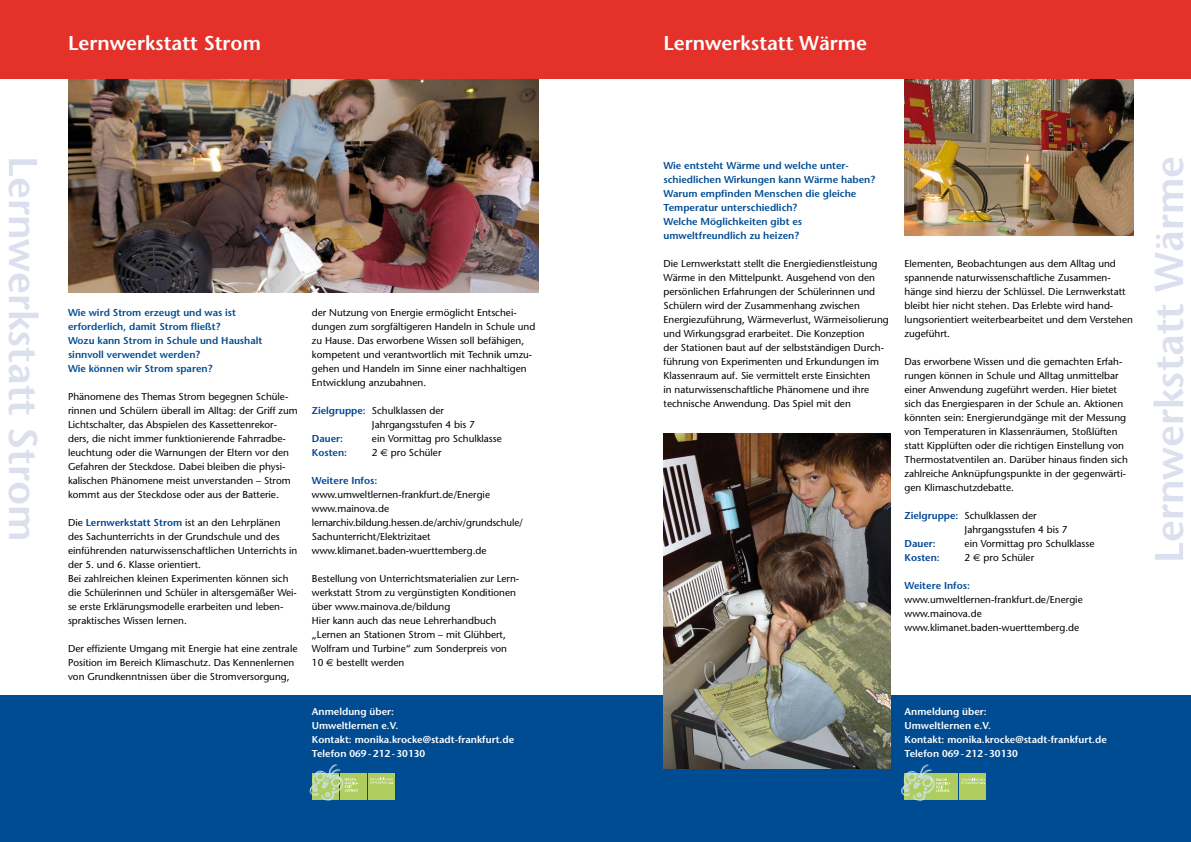
<style>
.page{position:relative;width:1191px;height:842px;background:#fff}
.page>*{position:absolute;margin:0;border:0;box-sizing:border-box;transform-origin:0 0}
.t1{font:600 40px "Stone Sans";color:#dcdfee}
.t2{font:600 20px "Stone Sans";color:#fff}
.t3{font:10px/14px "Stone Sans";color:#000}
.t4{font:600 10px/14px "Stone Sans";color:#004c93}
.t5{font:600 10px/14px "Stone Sans";color:#fff}
.t6{font:600 10px "Stone Sans";color:#004494}
.s1{font-weight:600;color:#004494}
.s2{font-family:"Euro Sans"}
</style>
<div class="page">
<div style="left:0;top:0;width:1191px;height:79px;background:#e4312a"></div>
<div style="left:0;top:694px;width:1191px;height:148px;background:#004c93"></div>
<img style="left:663px;top:434px;width:227px;height:334px">
<img style="left:68px;top:79px;width:471px;height:213px">
<img style="left:904px;top:79px;width:229px;height:156px">
<div style="left:340px;top:773px;width:27px;height:26px;background:#afcc5e"></div>
<div style="left:368px;top:773px;width:27px;height:26px;background:#afcc5e"></div>
<img style="left:309px;top:764px;width:38px;height:37px">
<svg style="left:345px;top:778px;width:13px;height:14px"></svg>
<svg style="left:370px;top:778px;width:23px;height:6px"></svg>
<img style="left:312px;top:773px;width:27px;height:26px">
<div style="left:931px;top:773px;width:27px;height:27px;background:#afcc5e"></div>
<div style="left:959px;top:773px;width:27px;height:27px;background:#afcc5e"></div>
<img style="left:901px;top:764px;width:34px;height:38px">
<svg style="left:936px;top:778px;width:13px;height:14px"></svg>
<svg style="left:961px;top:778px;width:24px;height:6px"></svg>
<img style="left:903px;top:773px;width:27px;height:27px">
<h2 class="t2" style="left:68px;top:31px;width:194px">Lernwerkstatt Strom</h2>
<h2 class="t2" style="left:663px;top:31px;width:205px">Lernwerkstatt Wärme</h2>
<h1 class="t1" style="left:48px;top:156px;width:387px;rotate:90deg">Lernwerkstatt Strom</h1>
<p class="t4" style="left:68px;top:305px;width:196px">Wie wird Strom erzeugt und was ist erforderlich, damit Strom fließt?<br>Wozu kann Strom in Schule und Haushalt sinnvoll verwendet werden?<br>Wie können wir Strom sparen?</p>
<p class="t3" style="left:68px;top:389px;width:231px">Phänomene des Themas Strom begegnen Schüle&shy;rinnen und Schülern überall im Alltag: der Griff zum Lichtschalter, das Abspielen des Kassettenrekor&shy;ders, die nicht immer funktionierende Fahrradbe&shy;leuchtung oder die Warnungen der Eltern vor den Gefahren der Steckdose. Dabei bleiben die physi&shy;kalischen Phänomene meist unverstanden – Strom kommt aus der Steckdose oder aus der Batterie.</p>
<p class="t3" style="left:68px;top:515px;width:231px">Die <span class="s1">Lernwerkstatt Strom</span> ist an den Lehrplänen des Sachunterrichts in der Grundschule und des einführenden naturwissenschaftlichen Unterrichts in der 5. und 6. Klasse orientiert.<br>Bei zahlreichen kleinen Experimenten können sich die Schülerinnen und Schüler in altersgemäßer Wei&shy;se erste Erklärungsmodelle erarbeiten und leben&shy;spraktisches Wissen lernen.</p>
<p class="t3" style="left:68px;top:641px;width:231px">Der effiziente Umgang mit Energie hat eine zentrale<br>Position im Bereich Klimaschutz. Das Kennenlernen von Grundkenntnissen über die Stromversorgung,</p>
<p class="t3" style="left:312px;top:305px;width:225px">der Nutzung von Energie ermöglicht Entschei&shy;dungen zum sorgfältigeren Handeln in Schule und zu Hause. Das erworbene Wissen soll befähigen, kompetent und verantwortlich mit Technik umzu&shy;gehen und Handeln im Sinne einer nachhaltigen Entwicklung anzubahnen.</p>
<p class="t3" style="left:372px;top:403px;width:104px;text-indent:-60px"><span class="s1">Zielgruppe:</span> Schulklassen der<br>Jahrgangsstufen 4 bis 7</p>
<p class="t6" style="left:312px;top:432px;width:33px">Dauer:</p>
<p class="t3" style="left:372px;top:431px;width:131px">ein Vormittag pro Schulklasse</p>
<p class="t6" style="left:312px;top:446px;width:37px">Kosten:</p>
<p class="t3" style="left:372px;top:445px;width:71px">2 <span class="s2">E</span> pro Schüler</p>
<p class="t6" style="left:312px;top:474px;width:67px">Weitere Infos:</p>
<p class="t3" style="left:312px;top:487px;width:213px">www.umweltlernen-frankfurt.de/Energie www.mainova.de lernarchiv.bildung.hessen.de/archiv/grundschule/ Sachunterricht/Elektrizitaet www.klimanet.baden-wuerttemberg.de</p>
<p class="t3" style="left:312px;top:571px;width:209px">Bestellung von Unterrichtsmaterialien zur Lern&shy;werkstatt Strom zu vergünstigten Konditionen über www.mainova.de/bildung<br>Hier kann auch das neue Lehrerhandbuch „Lernen an Stationen Strom – mit Glühbert, Wolfram und Turbine“ zum Sonderpreis von 10 <span class="s2">E</span> bestellt werden</p>
<p class="t4" style="left:663px;top:158px;width:213px">Wie entsteht Wärme und welche unter&shy;schiedlichen Wirkungen kann Wärme haben?<br>Warum empfinden Menschen die gleiche Temperatur unterschiedlich?<br>Welche Möglichkeiten gibt es umweltfreundlich zu heizen?</p>
<p class="t3" style="left:663px;top:256px;width:227px">Die Lernwerkstatt stellt die Energiedienstleistung Wärme in den Mittelpunkt. Ausgehend von den persönlichen Erfahrungen der Schülerinnen und Schülern wird der Zusammenhang zwischen Energiezuführung, Wärmeverlust, Wärmeisolierung und Wirkungsgrad erarbeitet. Die Konzeption<br>der Stationen baut auf der selbstständigen Durch&shy;führung von Experimenten und Erkundungen im Klassenraum auf. Sie vermittelt erste Einsichten<br>in naturwissenschaftliche Phänomene und ihre technische Anwendung. Das Spiel mit den</p>
<p class="t3" style="left:904px;top:256px;width:230px">Elementen, Beobachtungen aus dem Alltag und spannende naturwissenschaftliche Zusammen&shy;hänge sind hierzu der Schlüssel. Die Lernwerkstatt bleibt hier nicht stehen. Das Erlebte wird hand&shy;lungsorientiert weiterbearbeitet und dem Verstehen zugeführt.</p>
<p class="t3" style="left:904px;top:354px;width:225px">Das erworbene Wissen und die gemachten Erfah&shy;rungen können in Schule und Alltag unmittelbar einer Anwendung zugeführt werden. Hier bietet sich das Energiesparen in der Schule an. Aktionen könnten sein: Energierundgänge mit der Messung von Temperaturen in Klassenräumen, Stoßlüften statt Kipplüften oder die richtigen Einstellung von Thermostatventilen an. Darüber hinaus finden sich zahlreiche Anknüpfungspunkte in der gegenwärti&shy;gen Klimaschutzdebatte.</p>
<p class="t3" style="left:964px;top:508px;width:104px;text-indent:-60px"><span class="s1">Zielgruppe:</span> Schulklassen der<br>Jahrgangsstufen 4 bis 7</p>
<p class="t6" style="left:904px;top:537px;width:33px">Dauer:</p>
<p class="t3" style="left:964px;top:536px;width:131px">ein Vormittag pro Schulklasse</p>
<p class="t6" style="left:904px;top:551px;width:37px">Kosten:</p>
<p class="t3" style="left:964px;top:550px;width:71px">2 <span class="s2">E</span> pro Schüler</p>
<p class="t4" style="left:904px;top:578px;width:67px">Weitere Infos:</p>
<p class="t3" style="left:904px;top:592px;width:180px">www.umweltlernen-frankfurt.de/Energie www.mainova.de www.klimanet.baden-wuerttemberg.de</p>
<p class="t5" style="left:312px;top:704px;width:204px">Anmeldung über:<br>Umweltlernen e.V.<br>Kontakt: monika.krocke@stadt-frankfurt.de<br>Telefon 069 - 212 - 30130</p>
<p class="t5" style="left:904px;top:704px;width:204px">Anmeldung über:<br>Umweltlernen e.V.<br>Kontakt: monika.krocke@stadt-frankfurt.de<br>Telefon 069 - 212 - 30130</p>
<h1 class="t1" style="left:1144px;top:563px;width:409px;rotate:-90deg">Lernwerkstatt Wärme</h1>
</div>
